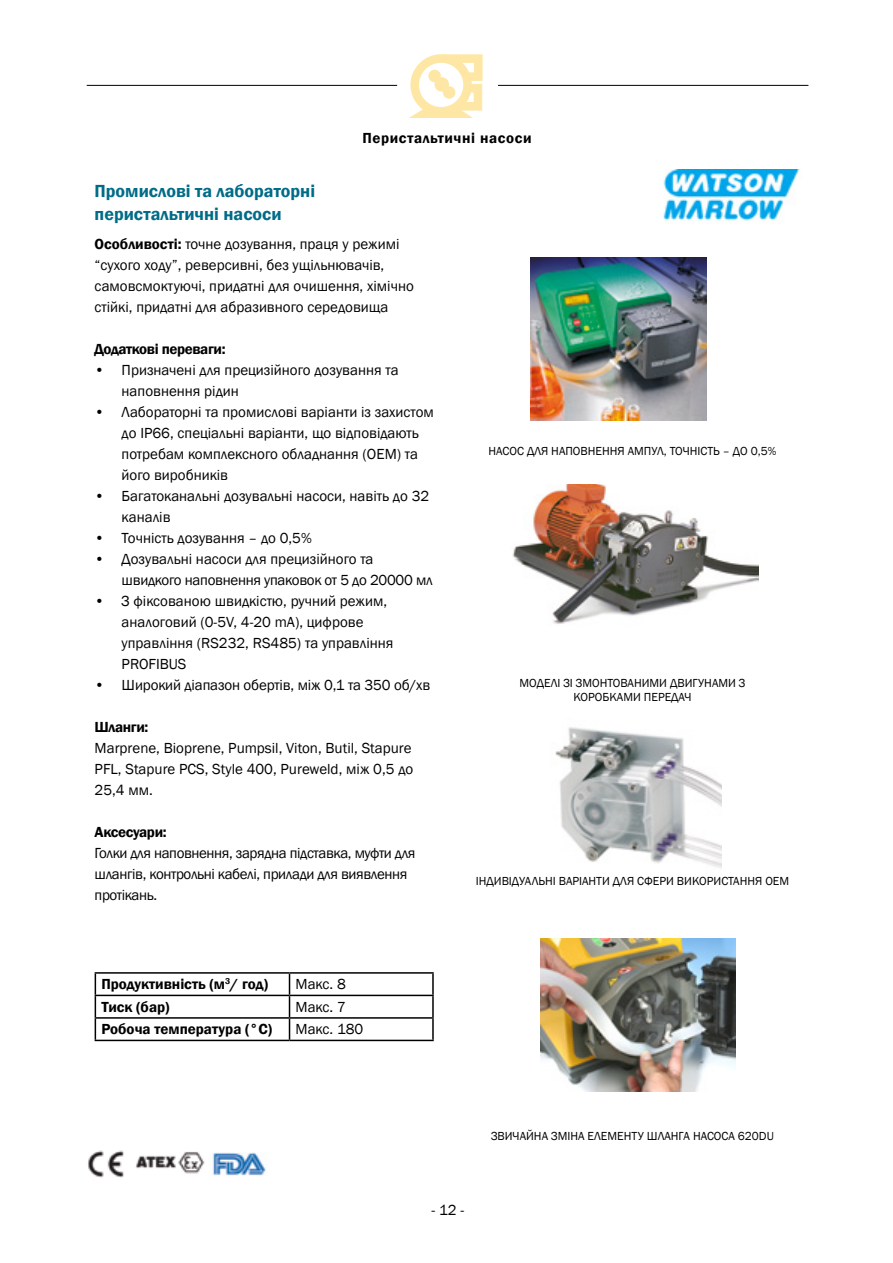
<style>
.page{position:relative;width:893px;height:1263px;background:#fff}
.page>*{position:absolute;margin:0;border:0;box-sizing:border-box;transform-origin:0 0}
.t1{font:600 18px/22.5px "Franklin Gothic";color:#006c88}
.t2{font:15px/21px "Franklin Gothic";color:#000}
.t3{font:15px/21px "Franklin Gothic";letter-spacing:-.025em;color:#000}
.t4{font:15px/21px "Franklin Gothic";letter-spacing:-.02em;color:#000}
.t5{font:600 15px "Franklin Gothic";color:#000}
.t6{font:600 15px "Franklin Gothic";letter-spacing:-.025em;color:#000}
.t7{font:600 15px "Franklin Gothic";letter-spacing:.04em;color:#000}
.t8{font:12px "Franklin Gothic";color:#000}
.s1{font-weight:600}
</style>
<div class="page">
<hr style="left:95px;top:972px;width:194px;height:2px;background:#000">
<hr style="left:289px;top:972px;width:145px;height:2px;background:#000">
<hr style="left:432px;top:974px;width:2px;height:21px;background:#000">
<hr style="left:95px;top:995px;width:194px;height:1px;background:#000">
<hr style="left:289px;top:995px;width:145px;height:1px;background:#000">
<hr style="left:432px;top:996px;width:2px;height:21px;background:#000">
<hr style="left:95px;top:1017px;width:194px;height:2px;background:#000">
<svg style="left:95px;top:974px;width:1px;height:66px"></svg>
<hr style="left:289px;top:1017px;width:145px;height:2px;background:#000">
<svg style="left:289px;top:974px;width:1px;height:66px"></svg>
<hr style="left:432px;top:1019px;width:2px;height:21px;background:#000">
<hr style="left:95px;top:1040px;width:194px;height:1px;background:#000">
<hr style="left:289px;top:1040px;width:145px;height:1px;background:#000">
<img style="left:531px;top:257px;width:176px;height:163px">
<img style="left:512px;top:484px;width:246px;height:140px">
<img style="left:555px;top:727px;width:167px;height:141px">
<img style="left:540px;top:939px;width:195px;height:152px">
<img style="left:88px;top:1150px;width:117px;height:28px">
<img style="left:210px;top:1152px;width:56px;height:24px">
<img style="left:663px;top:170px;width:137px;height:52px">
<hr style="left:87px;top:85px;width:310px;height:1px;background:#000">
<hr style="left:498px;top:85px;width:310px;height:1px;background:#000">
<svg style="left:409px;top:54px;width:74px;height:64px"></svg>
<p class="t7" style="left:362px;top:129px;width:171px">Перистальтичні насоси</p>
<p class="t1" style="left:95px;top:180px;width:222px">Промислові та лабораторні перистальтичні насоси</p>
<p class="t2" style="left:95px;top:234px;width:321px"><span class="s1">Особливості:</span> точне дозування, праця у режимі “сухого ходу”, реверсивні, без ущільнювачів, самовсмоктуючі, придатні для очишення, хімічно стійкі, придатні для абразивного середовища</p>
<p class="t6" style="left:95px;top:340px;width:132px">Додаткові переваги:</p>
<p class="t2" style="left:122px;top:360px;width:278px;text-indent:-27px">• Призначені для прецизійного дозування та наповнення рідин</p>
<p class="t2" style="left:122px;top:402px;width:314px;text-indent:-27px">• Лабораторні та промислові варіанти із захистом до IP66, спеціальні варіанти, що відповідають потребам комплексного обладнання (OEM) та його виробників</p>
<p class="t2" style="left:122px;top:486px;width:309px;text-indent:-27px">• Багатоканальні дозувальні насоси, навіть до 32 каналів</p>
<p class="t2" style="left:95px;top:528px;width:219px">• Точність дозування – до 0,5%</p>
<p class="t4" style="left:122px;top:549px;width:313px;text-indent:-27px">• Дозувальні насоси для прецизійного та швидкого наповнення упаковок от 5 до 20000 мл</p>
<p class="t2" style="left:122px;top:591px;width:273px;text-indent:-27px">• З фіксованою швидкістю, ручний режим, аналоговий (0-5V, 4-20 mA), цифрове управління (RS232, RS485) та управління<br>PROFIBUS</p>
<p class="t2" style="left:95px;top:675px;width:337px">• Широкий діапазон обертів, між 0,1 та 350 об/хв</p>
<p class="t5" style="left:95px;top:718px;width:55px">Шланги:</p>
<p class="t2" style="left:95px;top:738px;width:320px;text-align:justify">Marprene, Bioprene, Pumpsil, Viton, Butil, Stapure PFL, Stapure PCS, Style 400, Pureweld, між 0,5 до 25,4 мм.</p>
<p class="t6" style="left:95px;top:823px;width:74px">Аксесуари:</p>
<p class="t3" style="left:95px;top:843px;width:322px">Голки для наповнення, зарядна підставка, муфти для шлангів, контрольні кабелі, прилади для виявлення протікань.</p>
<p class="t5" style="left:101px;top:975px;width:168px">Продуктивність (м<sup>3</sup>/ год)</p>
<p class="t2" style="left:296px;top:974px;width:52px">Макс. 8</p>
<p class="t5" style="left:101px;top:998px;width:70px">Тиск (бар)</p>
<p class="t2" style="left:296px;top:997px;width:52px">Макс. 7</p>
<p class="t5" style="left:101px;top:1020px;width:172px">Робоча температура (°C)</p>
<p class="t2" style="left:296px;top:1019px;width:69px">Макс. 180</p>
<p class="t8" style="left:489px;top:443px;width:85px">Насос длянаповнення</p>
<p class="t8" style="left:628px;top:443px;width:15px">ампу</p>
<p class="t8" style="left:657px;top:443px;width:17px">л, точн</p>
<p class="t8" style="left:697px;top:443px;width:38px">ість – до</p>
<p class="t8" style="left:751px;top:443px;width:27px">0,5%</p>
<p class="t8" style="left:520px;top:675px;width:72px">Моделі зі змонтов</p>
<p class="t8" style="left:628px;top:675px;width:119px">аними двигунамиз</p>
<p class="t8" style="left:573px;top:690px;width:8px">коро</p>
<p class="t8" style="left:602px;top:690px;width:46px">бками перед</p>
<p class="t8" style="left:679px;top:690px;width:13px">ач</p>
<p class="t8" style="left:476px;top:873px;width:271px">Індивідуальні варіанти для сфери в икористання</p>
<p class="t8" style="left:765px;top:873px;width:25px">OEM</p>
<p class="t2" style="left:432px;top:1200px;width:34px">-12-</p>
<p class="t8" style="left:491px;top:1128px;width:118px">Звичайна зміна елементуш</p>
<p class="t8" style="left:658px;top:1128px;width:118px">ланга насоса 620DU</p>
</div>
